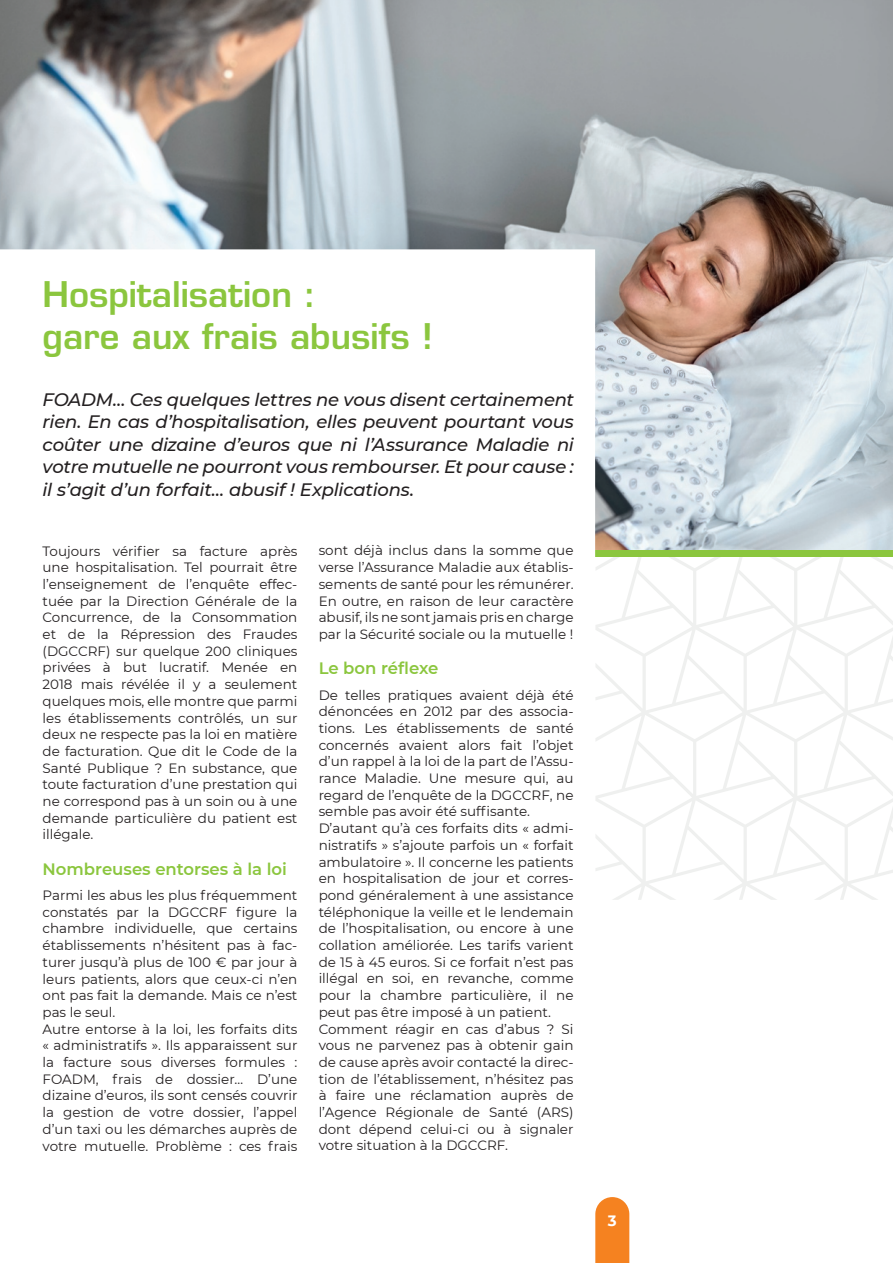
<style>
.page{position:relative;width:893px;height:1263px;background:#fff}
.page>*{position:absolute;margin:0;border:0;box-sizing:border-box;transform-origin:0 0}
.t1{font:600 34.5px/42px "Eurostile LT Std";color:#8bc63e}
.t2{font:italic 500 18px/22.5px "Montserrat";letter-spacing:-.01em;color:#231f20;text-align:justify}
.t3{font:600 16.5px "Montserrat";color:#8bc63e}
.t4{font:700 15px "Montserrat";color:#fff}
.t5{font:13.5px/16.6px "Montserrat";color:#231f20;text-align:justify}
</style>
<div class="page">
<svg style="left:595px;top:1197px;width:34px;height:66px;background:#f58a2e"></svg>
<svg style="left:596px;top:557px;width:297px;height:343px"></svg>
<div style="left:595px;top:550px;width:298px;height:7px;background:#8bc63e"></div>
<img style="left:0;top:0;width:893px;height:550px">
<svg style="left:0;top:249px;width:595px;height:301px"></svg>
<h1 class="t1" style="left:43px;top:273px;width:392px">Hospitalisation :<br>gare aux frais abusifs !</h1>
<p class="t2" style="left:43px;top:387px;width:533px">FOADM… Ces quelques lettres ne vous disent certainement rien. En cas d’hospitalisation, elles peuvent pourtant vous coûter une dizaine d’euros que ni l’Assurance Maladie ni votre mutuelle ne pourront vous rembourser. Et pour cause : il s’agit d’un forfait… abusif ! Explications.</p>
<p class="t5" style="left:43px;top:542px;width:256px">Toujours vérifier sa facture après une hospitalisation. Tel pourrait être l’enseignement de l’enquête effec&shy;tuée par la Direction Générale de la Concurrence, de la Consommation et de la Répression des Fraudes (DGCCRF) sur quelque 200 cliniques privées à but lucratif. Menée en 2018 mais révélée il y a seulement quelques mois, elle montre que parmi les établissements contrôlés, un sur deux ne respecte pas la loi en matière de facturation. Que dit le Code de la Santé Publique ? En substance, que toute facturation d’une prestation qui ne correspond pas à un soin ou à une demande particulière du patient est illégale.</p>
<p class="t3" style="left:43px;top:857px;width:246px">Nombreuses entorses à la loi</p>
<p class="t5" style="left:43px;top:886px;width:256px;text-align:left">Parmi les abus les plus fréquemment constatés par la DGCCRF figure la chambre individuelle, que certains établissements n’hésitent pas à fac&shy;turer jusqu’à plus de 100 € par jour à leurs patients, alors que ceux-ci n’en ont pas fait la demande. Mais ce n’est pas le seul.<br>Autre entorse à la loi, les forfaits dits « administratifs ». Ils apparaissent sur la facture sous diverses formules :<br>FOADM, frais de dossier… D’une dizaine d’euros, ils sont censés couvrir la gestion de votre dossier, l’appel d’un taxi ou les démarches auprès de votre mutuelle. Problème : ces frais</p>
<p class="t5" style="left:319px;top:542px;width:256px">sont déjà inclus dans la somme que verse l’Assurance Maladie aux établis&shy;sements de santé pour les rémunérer.<br>En outre, en raison de leur caractère abusif, ils ne sont jamais pris en charge par la Sécurité sociale ou la mutuelle !</p>
<p class="t3" style="left:319px;top:657px;width:121px">Le bon réflexe</p>
<p class="t5" style="left:319px;top:686px;width:256px;text-align:left">De telles pratiques avaient déjà été dénoncées en 2012 par des associa&shy;tions. Les établissements de santé concernés avaient alors fait l’objet d’un rappel à la loi de la part de l’Assu&shy;rance Maladie. Une mesure qui, au regard de l’enquête de la DGCCRF, ne semble pas avoir été suffisante.<br>D’autant qu’à ces forfaits dits « admi&shy;nistratifs » s’ajoute parfois un « forfait ambulatoire ». Il concerne les patients en hospitalisation de jour et corres&shy;pond généralement à une assistance téléphonique la veille et le lendemain de l’hospitalisation, ou encore à une collation améliorée. Les tarifs varient de 15 à 45 euros. Si ce forfait n’est pas illégal en soi, en revanche, comme pour la chambre particulière, il ne peut pas être imposé à un patient.<br>Comment réagir en cas d’abus ? Si vous ne parvenez pas à obtenir gain de cause après avoir contacté la direc&shy;tion de l’établissement, n’hésitez pas à faire une réclamation auprès de l’Agence Régionale de Santé (ARS) dont dépend celui-ci ou à signaler votre situation à la DGCCRF.</p>
<p class="t4" style="left:608px;top:1210px;width:10px">3</p>
</div>
